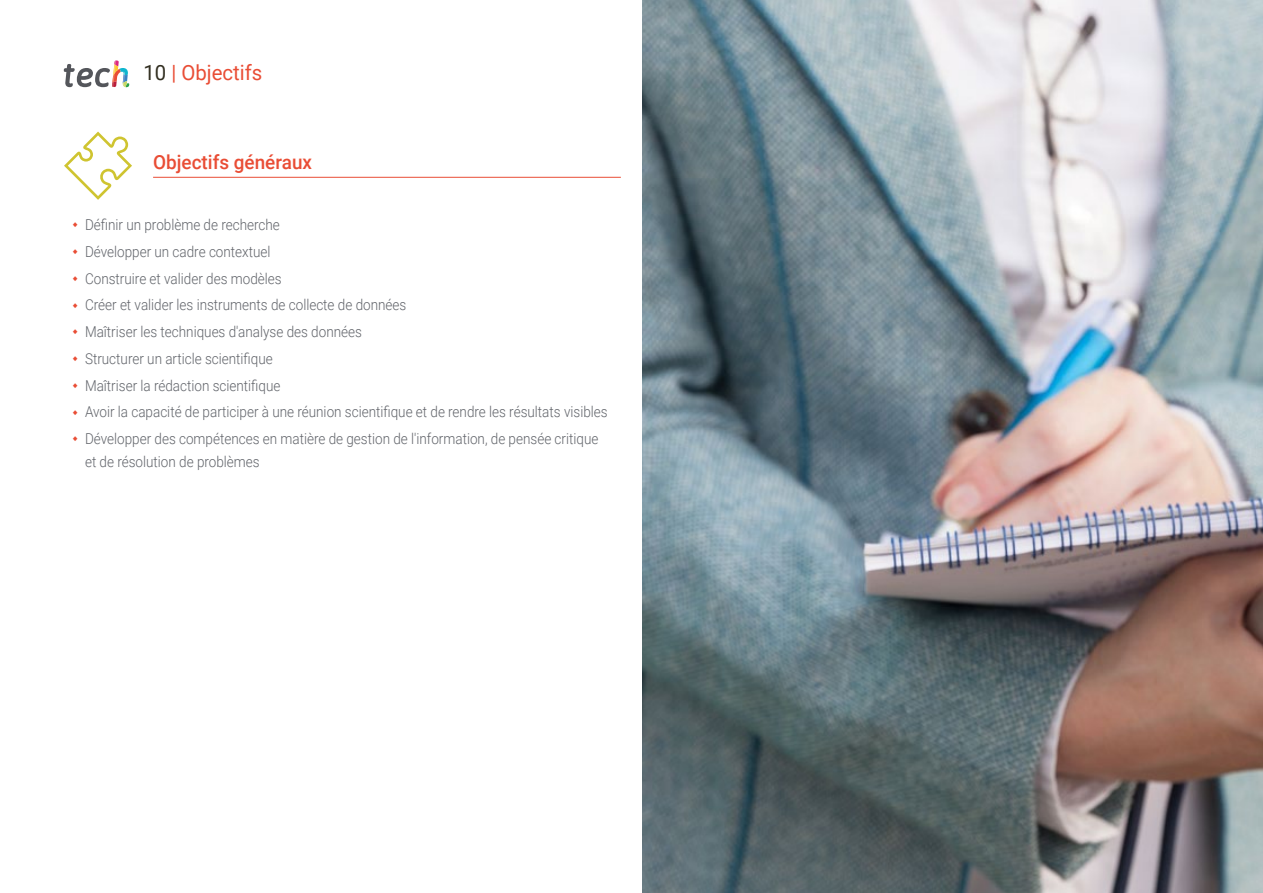
<style>
.page{position:relative;width:1263px;height:893px;background:#fff}
.page>*{position:absolute;margin:0;border:0;box-sizing:border-box;transform-origin:0 0}
.t1{font:21px "Roboto";color:#e94d35}
.t2{font:500 19.5px "Roboto";color:#e94d35}
.t3{font:300 15px/26.7px "Roboto";color:#61646a;scale:.9 1}
.s1{color:#312e20}
</style>
<div class="page">
<hr style="left:153px;top:177px;width:468px;height:1px;background:#e94d35">
<svg style="left:64px;top:132px;width:68px;height:68px"></svg>
<svg style="left:64px;top:61px;width:65px;height:27px"></svg>
<img style="left:642px;top:0;width:621px;height:893px">
<h1 class="t1" style="left:144px;top:57px;width:120px"><span class="s1">10</span> | Objectifs</h1>
<h2 class="t2" style="left:153px;top:148px;width:160px">Objectifs généraux</h2>
<p class="t3" style="left:85px;top:211px;width:582px">Définir un problème de recherche<br>Développer un cadre contextuel<br>Construire et valider des modèles<br>Créer et valider les instruments de collecte de données<br>Maîtriser les techniques d'analyse des données<br>Structurer un article scientifique<br>Maîtriser la rédaction scientifique<br>Avoir la capacité de participer à une réunion scientifique et de rendre les résultats visibles Développer des compétences en matière de gestion de l'information, de pensée critique</p>
<p class="t3" style="left:85px;top:447px;width:196px">et de résolution de problèmes</p>
</div>
